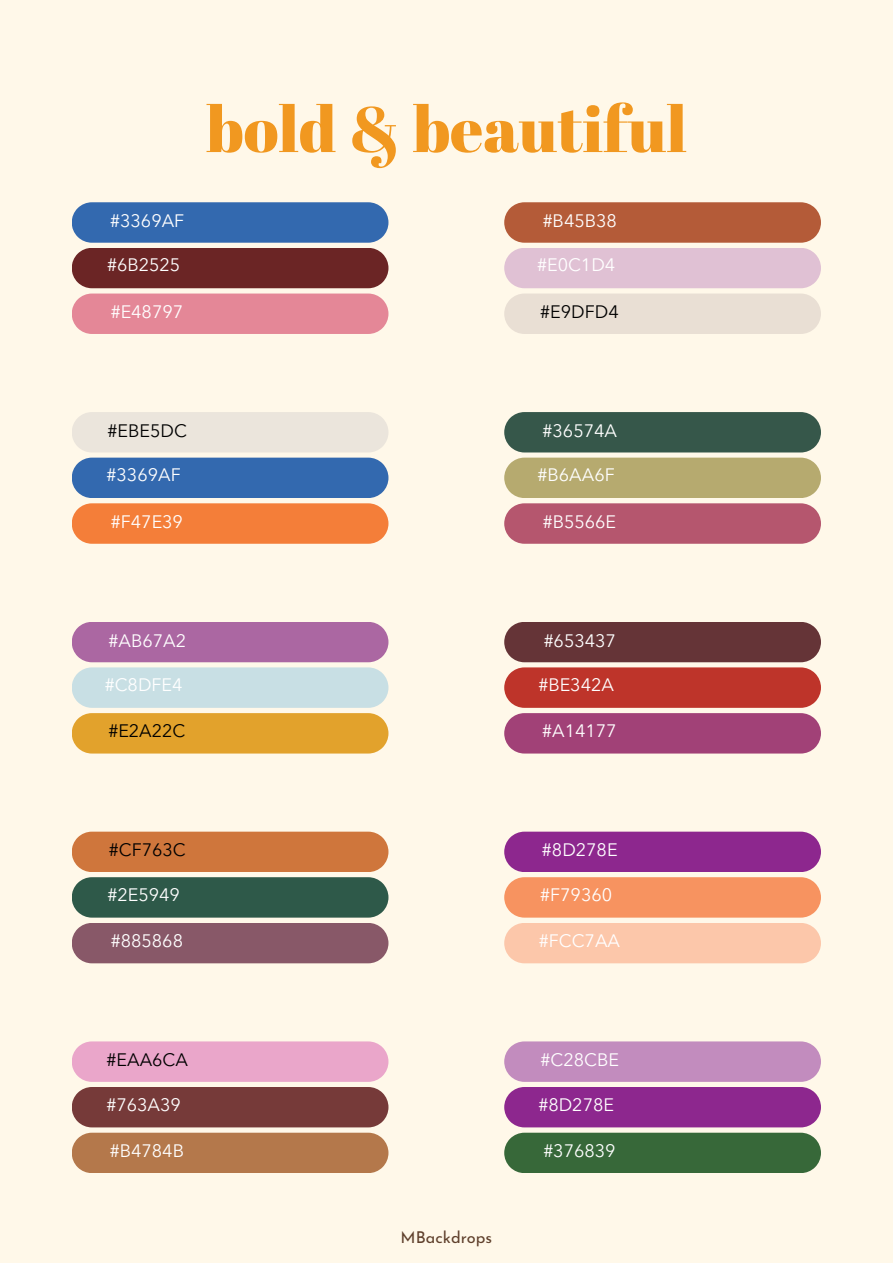
<style>
.page{position:relative;width:893px;height:1264px;background:#fff}
.page>*{position:absolute;margin:0;border:0;box-sizing:border-box;transform-origin:0 0}
.t1{font:64.2px "Abril Fatface";color:#f19820}
.t2{font:17.85px "Avenir Next LT Pro";color:#fff}
.t3{font:17.85px "Avenir Next LT Pro";color:#000}
.t4{font:16.35px "Josefin Sans";color:#5f402c}
</style>
<div class="page">
<div style="left:0;top:0;width:892px;height:1262px;background:#fff8e9"></div>
<svg style="left:72px;top:202px;width:316px;height:132px;background:#8e6d85"></svg>
<svg style="left:72px;top:412px;width:316px;height:131px;background:#b8a39f"></svg>
<svg style="left:72px;top:622px;width:316px;height:85px;background:#bfa9c5"></svg>
<div style="left:72px;top:713px;width:316px;height:40px;background:#e2a22c"></div>
<svg style="left:72px;top:831px;width:316px;height:132px;background:#8f725f"></svg>
<svg style="left:72px;top:1041px;width:316px;height:132px;background:#b9807c"></svg>
<svg style="left:504px;top:202px;width:316px;height:132px;background:#d8b1a7"></svg>
<svg style="left:504px;top:412px;width:316px;height:131px;background:#968070"></svg>
<svg style="left:504px;top:622px;width:316px;height:85px;background:#9a4440"></svg>
<div style="left:504px;top:713px;width:316px;height:40px;background:#a14177"></div>
<svg style="left:504px;top:831px;width:316px;height:132px;background:#d98d92"></svg>
<svg style="left:504px;top:1041px;width:316px;height:132px;background:#8f6e8c"></svg>
<p class="t1" style="left:206px;top:84px;width:482px">bold &amp; beautiful</p>
<p class="t2" style="left:110px;top:213px;width:76px">#3369AF</p>
<p class="t2" style="left:542px;top:213px;width:76px">#B45B38</p>
<p class="t2" style="left:107px;top:258px;width:75px">#6B2525</p>
<p class="t2" style="left:537px;top:258px;width:80px">#E0C1D4</p>
<p class="t2" style="left:111px;top:304px;width:74px">#E48797</p>
<p class="t3" style="left:540px;top:304px;width:80px">#E9DFD4</p>
<p class="t3" style="left:108px;top:423px;width:81px">#EBE5DC</p>
<p class="t2" style="left:542px;top:423px;width:76px">#36574A</p>
<p class="t2" style="left:107px;top:468px;width:76px">#3369AF</p>
<p class="t2" style="left:537px;top:468px;width:79px">#B6AA6F</p>
<p class="t2" style="left:111px;top:514px;width:74px">#F47E39</p>
<p class="t2" style="left:542px;top:514px;width:75px">#B5566E</p>
<p class="t2" style="left:108px;top:633px;width:79px">#AB67A2</p>
<p class="t2" style="left:543px;top:633px;width:74px">#653437</p>
<p class="t2" style="left:105px;top:677px;width:79px">#C8DFE4</p>
<p class="t2" style="left:538px;top:677px;width:77px">#BE342A</p>
<p class="t3" style="left:108px;top:724px;width:79px">#E2A22C</p>
<p class="t2" style="left:542px;top:724px;width:76px">#A14177</p>
<p class="t3" style="left:109px;top:842px;width:78px">#CF763C</p>
<p class="t2" style="left:542px;top:842px;width:77px">#8D278E</p>
<p class="t2" style="left:107px;top:887px;width:74px">#2E5949</p>
<p class="t2" style="left:540px;top:887px;width:73px">#F79360</p>
<p class="t2" style="left:111px;top:933px;width:74px">#885868</p>
<p class="t2" style="left:539px;top:933px;width:83px">#FCC7AA</p>
<p class="t3" style="left:107px;top:1052px;width:83px">#EAA6CA</p>
<p class="t2" style="left:540px;top:1052px;width:80px">#C28CBE</p>
<p class="t2" style="left:106px;top:1097px;width:76px">#763A39</p>
<p class="t2" style="left:538px;top:1097px;width:77px">#8D278E</p>
<p class="t2" style="left:110px;top:1143px;width:76px">#B4784B</p>
<p class="t2" style="left:543px;top:1143px;width:74px">#376839</p>
<p class="t4" style="left:400px;top:1230px;width:93px">MBackdrops</p>
</div>
